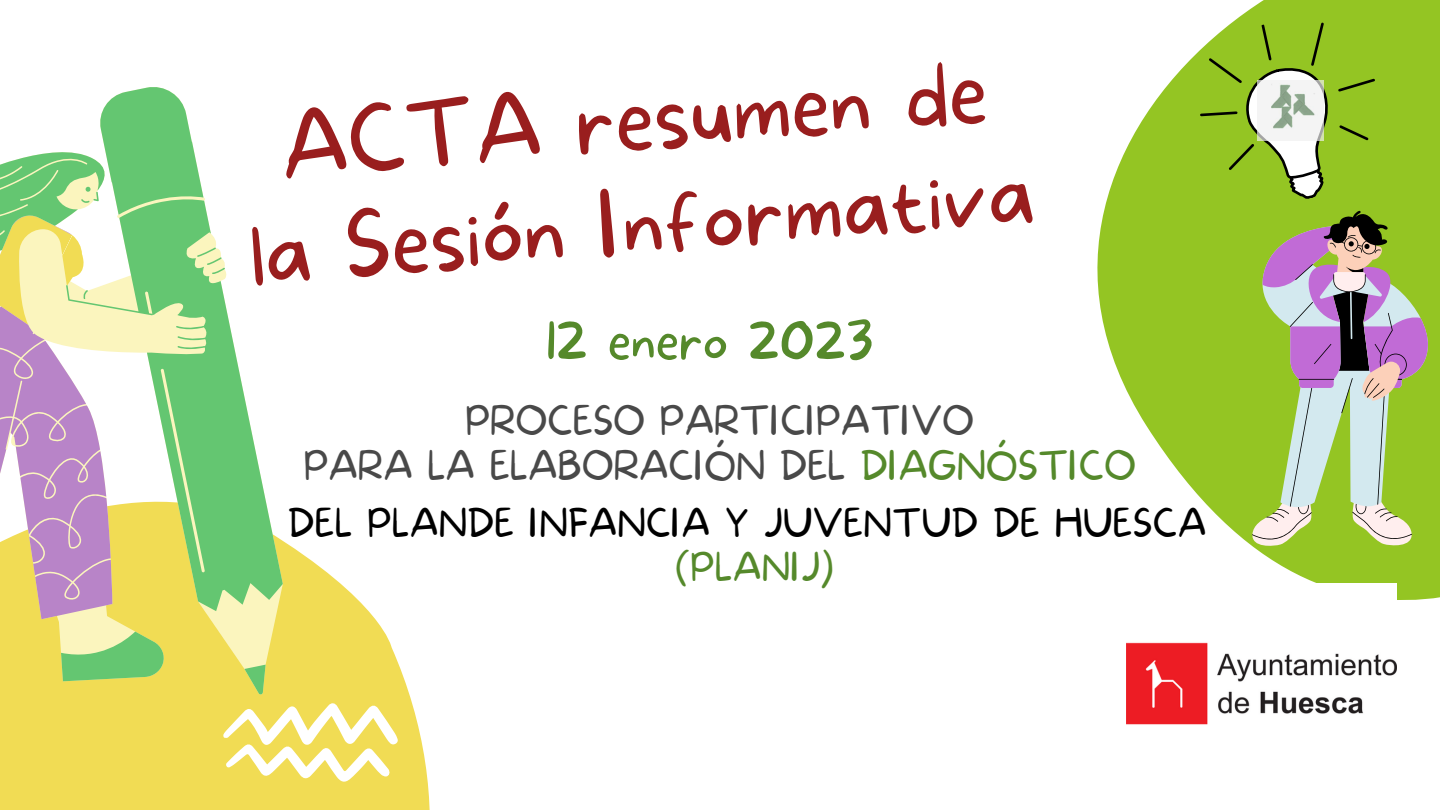
<style>
.page{position:relative;width:1440px;height:810px;background:#fff}
.page>*{position:absolute;margin:0;border:0;box-sizing:border-box;transform-origin:0 0}
.t1{font:100 87.1px/103.9px "More Sugar";color:#991e1e;text-align:center}
.t2{font:100 52.1px "More Sugar";letter-spacing:-.005em;color:#55892b}
.t3{font:100 38.1px/45px "More Sugar";letter-spacing:-.005em;color:#494949;text-align:center}
.t4{font:100 37.1px "More Sugar";letter-spacing:.005em;color:#000}
.t5{font:100 37.1px "More Sugar";letter-spacing:.005em;color:#55892b}
.s1{color:#55892b}
</style>
<div class="page">
<svg style="left:1097px;top:0;width:343px;height:672px;fill:#94c523"></svg>
<svg style="left:1198px;top:20px;width:179px;height:183px;background:#97c037"></svg>
<svg style="left:0;top:541px;width:430px;height:269px;fill:#f1dc54"></svg>
<svg style="left:223px;top:702px;width:175px;height:82px"></svg>
<svg style="left:1251px;top:211px;width:177px;height:337px;background:#8dad33"></svg>
<svg style="left:1252px;top:237px;width:160px;height:308px;background:#aeb488"></svg>
<svg style="left:0;top:87px;width:283px;height:607px"></svg>
<img style="left:1126px;top:584px;width:270px;height:141px">
<img style="left:1258px;top:81px;width:66px;height:59px">
<h1 class="t1" style="left:237px;top:106px;width:788px;rotate:-5deg">ACTA resumen de la Sesión Informativa</h1>
<h2 class="t2" style="left:546px;top:310px;width:329px">12 enero 2023</h2>
<p class="t3" style="left:304px;top:401px;width:834px">PROCESO PARTICIPATIVO<br>PARA LA ELABORACIÓN DEL <span class="s1">DIAGNÓSTICO</span></p>
<p class="t4" style="left:288px;top:502px;width:920px">DEL PLANDE INFANCIA Y JUVENTUD DE HUESCA</p>
<p class="t5" style="left:675px;top:546px;width:160px">(PLANIJ)</p>
</div>
